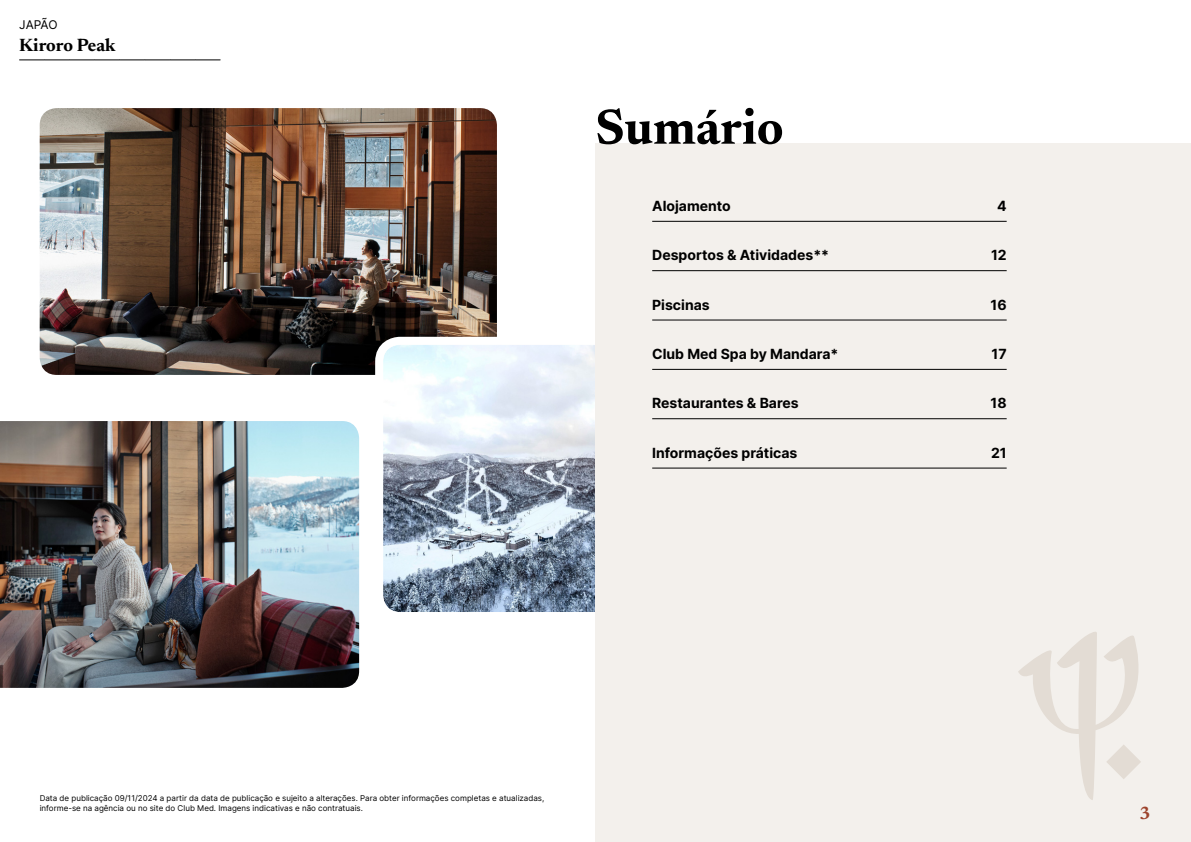
<style>
.page{position:relative;width:1191px;height:842px;background:#fff}
.page>*{position:absolute;margin:0;border:0;box-sizing:border-box;transform-origin:0 0}
.t1{font:700 50px "Newsreader 24 pt";color:#000}
.t2{font:700 18px "Newsreader 24 pt";color:#000}
.t3{font:700 18px "Newsreader 24 pt";color:#9d432c}
.t4{font:700 14px "Inter";color:#000}
.t5{font:12px "Inter";letter-spacing:-.015em;color:#000}
.t6{font:8px/9.6px "Inter";color:#000}
</style>
<div class="page">
<img style="left:40px;top:108px;width:457px;height:267px">
<img style="left:0;top:421px;width:359px;height:267px">
<svg style="left:371px;top:333px;width:224px;height:279px"></svg>
<svg style="left:20px;top:60px;width:200px;height:1px"></svg>
<div style="left:595px;top:144px;width:596px;height:698px;background:#f3f0ec"></div>
<svg style="left:1018px;top:632px;width:123px;height:168px"></svg>
<hr style="left:652px;top:221px;width:354px;height:1px;background:#000">
<hr style="left:652px;top:270px;width:354px;height:1px;background:#000">
<hr style="left:652px;top:320px;width:354px;height:1px;background:#000">
<hr style="left:652px;top:369px;width:354px;height:1px;background:#000">
<hr style="left:652px;top:418px;width:354px;height:1px;background:#000">
<hr style="left:652px;top:468px;width:354px;height:1px;background:#000">
<h3 class="t5" style="left:19px;top:15px;width:40px">JAPÃO</h3>
<h2 class="t2" style="left:19px;top:32px;width:98px">Kiroro Peak</h2>
<h1 class="t1" style="left:595px;top:91px;width:189px">Sumário</h1>
<h3 class="t4" style="left:652px;top:196px;width:80px">Alojamento</h3>
<h3 class="t4" style="left:997px;top:196px;width:11px">4</h3>
<h3 class="t4" style="left:652px;top:245px;width:178px">Desportos &amp; Atividades**</h3>
<h3 class="t4" style="left:991px;top:245px;width:17px">12</h3>
<h3 class="t4" style="left:652px;top:294px;width:59px">Piscinas</h3>
<h3 class="t4" style="left:990px;top:294px;width:18px">16</h3>
<h3 class="t4" style="left:652px;top:344px;width:188px">Club Med Spa by Mandara*</h3>
<h3 class="t4" style="left:991px;top:344px;width:17px">17</h3>
<h3 class="t4" style="left:652px;top:393px;width:148px">Restaurantes &amp; Bares</h3>
<h3 class="t4" style="left:990px;top:393px;width:18px">18</h3>
<h3 class="t4" style="left:652px;top:442px;width:147px">Informações práticas</h3>
<h3 class="t4" style="left:991px;top:442px;width:17px">21</h3>
<p class="t6" style="left:40px;top:793px;width:506px">Data de publicação 09/11/2024 a partir da data de publicação e sujeito a alterações. Para obter informações completas e atualizadas, informe-se na agência ou no site do Club Med. Imagens indicativas e não contratuais.</p>
<h2 class="t3" style="left:1139px;top:800px;width:13px">3</h2>
</div>
